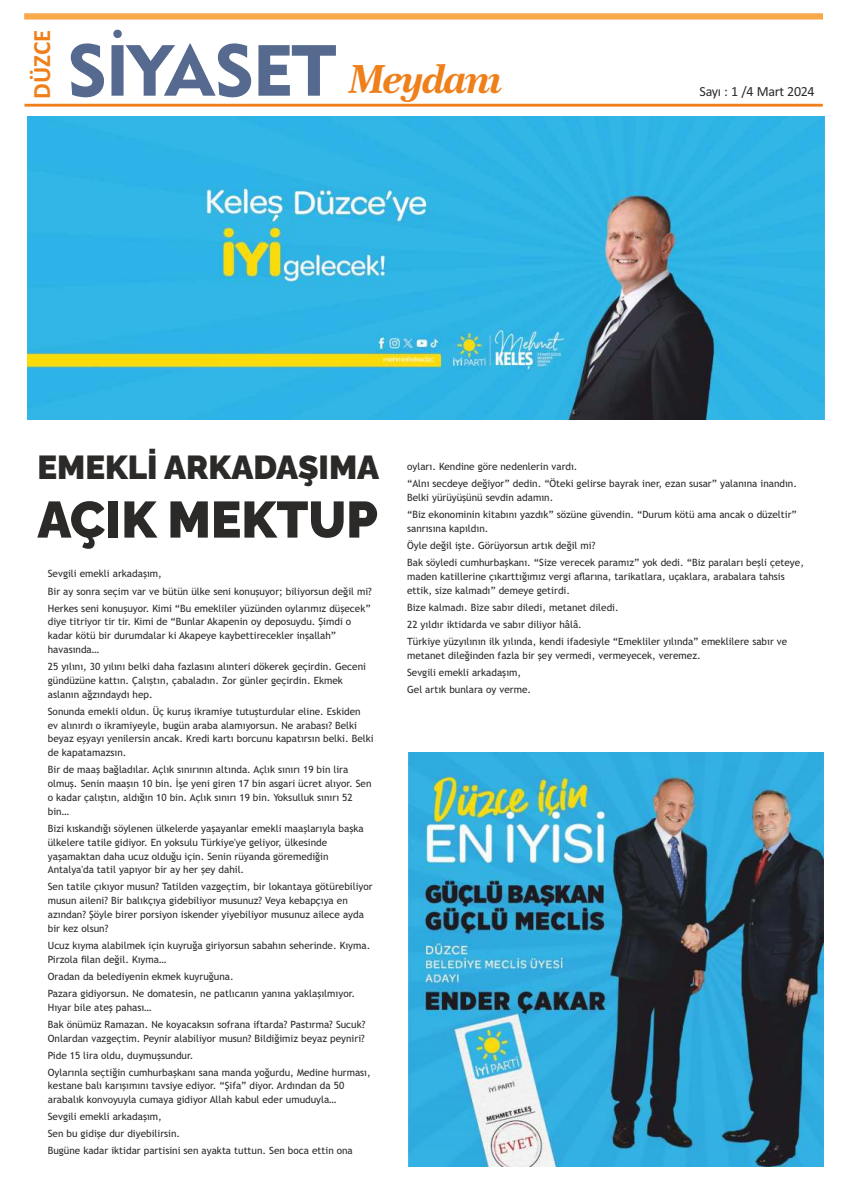
<style>
.page{position:relative;width:842px;height:1191px;background:#fff}
.page>*{position:absolute;margin:0;border:0;box-sizing:border-box;transform-origin:0 0}
.t1{font:71.4px "Geometric 415 BT Black A";letter-spacing:-.02em;color:#56698f}
.t2{font:100 51px "Raleway";color:#2b2a29}
.t3{font:100 33.1px "Raleway";color:#2b2a29}
.t4{font:700 25px "Calibri";color:#ef7f1a}
.t5{font:14px "Calibri";letter-spacing:-.025em;color:#2b2a29}
.t6{font:10px/13.8px "Trebuchet MS";color:#2b2a29}
.s1{font-family:"Century 751 BT Bold Italic B";font-size:39px;color:#ef7f1a}
</style>
<div class="page">
<hr style="left:25px;top:104px;width:798px;height:3px;background:#ef7f1a">
<div style="left:25px;top:14px;width:798px;height:5px;background:#f7aa47"></div>
<img style="left:27px;top:117px;width:797px;height:303px">
<img style="left:409px;top:752px;width:414px;height:414px">
<h3 class="t4" style="left:31px;top:99px;width:70px;rotate:-90deg">DÜZCE</h3>
<h1 class="t1" style="left:68px;top:41px;width:437px">SİYASET <span class="s1">Meydanı</span></h1>
<h3 class="t5" style="left:700px;top:86px;width:117px">Sayı : 1 /4 Mart 2024</h3>
<h3 class="t3" style="left:37px;top:448px;width:343px">EMEKLİ ARKADAŞIMA</h3>
<h2 class="t2" style="left:37px;top:489px;width:342px">AÇIK MEKTUP</h2>
<p class="t6" style="left:48px;top:566px;width:326px;line-height:17px">Sevgili emekli arkadaşım,<br>Bir ay sonra seçim var ve bütün ülke seni konuşuyor; biliyorsun değil mi?<br>Herkes seni konuşuyor. Kimi “Bu emekliler yüzünden oylarımız düşecek”</p>
<p class="t6" style="left:48px;top:616px;width:305px">diye titriyor tir tir. Kimi de “Bunlar Akapenin oy deposuydu. Şimdi o kadar kötü bir durumdalar ki Akapeye kaybettirecekler inşallah” havasında…</p>
<p class="t6" style="left:48px;top:660px;width:320px">25 yılını, 30 yılını belki daha fazlasını alınteri dökerek geçirdin. Geceni gündüzüne kattın. Çalıştın, çabaladın. Zor günler geçirdin. Ekmek aslanın ağzındaydı hep.</p>
<p class="t6" style="left:48px;top:705px;width:327px">Sonunda emekli oldun. Üç kuruş ikramiye tutuşturdular eline. Eskiden<br>ev alınırdı o ikramiyeyle, bugün araba alamıyorsun. Ne arabası? Belki beyaz eşyayı yenilersin ancak. Kredi kartı borcunu kapatırsın belki. Belki de kapatamazsın.</p>
<p class="t6" style="left:48px;top:763px;width:325px">Bir de maaş bağladılar. Açlık sınırının altında. Açlık sınırı 19 bin lira olmuş. Senin maaşın 10 bin. İşe yeni giren 17 bin asgari ücret alıyor. Sen o kadar çalıştın, aldığın 10 bin. Açlık sınırı 19 bin. Yoksulluk sınırı 52 bin…</p>
<p class="t6" style="left:48px;top:822px;width:317px">Bizi kıskandığı söylenen ülkelerde yaşayanlar emekli maaşlarıyla başka ülkelere tatile gidiyor. En yoksulu Türkiye'ye geliyor, ülkesinde yaşamaktan daha ucuz olduğu için. Senin rüyanda göremediğin Antalya'da tatil yapıyor bir ay her şey dahil.</p>
<p class="t6" style="left:48px;top:880px;width:326px">Sen tatile çıkıyor musun? Tatilden vazgeçtim, bir lokantaya götürebiliyor musun aileni? Bir balıkçıya gidebiliyor musunuz? Veya kebapçıya en azından? Şöyle birer porsiyon iskender yiyebiliyor musunuz ailece ayda bir kez olsun?</p>
<p class="t6" style="left:48px;top:939px;width:324px">Ucuz kıyma alabilmek için kuyruğa giriyorsun sabahın seherinde. Kıyma.<br>Pirzola filan değil. Kıyma…</p>
<p class="t6" style="left:48px;top:968px;width:309px;line-height:17px">Oradan da belediyenin ekmek kuyruğuna.<br>Pazara gidiyorsun. Ne domatesin, ne patlıcanın yanına yaklaşılmıyor.</p>
<p class="t6" style="left:48px;top:999px;width:319px;line-height:17px">Hıyar bile ateş pahası…<br>Bak önümüz Ramazan. Ne koyacaksın sofrana iftarda? Pastırma? Sucuk?</p>
<p class="t6" style="left:48px;top:1030px;width:324px;line-height:17px">Onlardan vazgeçtim. Peynir alabiliyor musun? Bildiğimiz beyaz peyniri?<br>Pide 15 lira oldu, duymuşsundur.<br>Oylarınla seçtiğin cumhurbaşkanı sana manda yoğurdu, Medine hurması,</p>
<p class="t6" style="left:48px;top:1079px;width:298px">kestane balı karışımını tavsiye ediyor. “Şifa” diyor. Ardından da 50 arabalık konvoyuyla cumaya gidiyor Allah kabul eder umuduyla…</p>
<p class="t6" style="left:48px;top:1109px;width:307px;line-height:17px">Sevgili emekli arkadaşım,<br>Sen bu gidişe dur diyebilirsin.<br>Bugüne kadar iktidar partisini sen ayakta tuttun. Sen boca ettin ona</p>
<p class="t6" style="left:407px;top:459px;width:391px;line-height:17px">oyları. Kendine göre nedenlerin vardı.<br>“Alnı secdeye değiyor” dedin. “Öteki gelirse bayrak iner, ezan susar” yalanına inandın.</p>
<p class="t6" style="left:407px;top:490px;width:391px;line-height:17px">Belki yürüyüşünü sevdin adamın.<br>“Biz ekonominin kitabını yazdık” sözüne güvendin. “Durum kötü ama ancak o düzeltir”</p>
<p class="t6" style="left:407px;top:521px;width:398px;line-height:17px">sanrısına kapıldın.<br>Öyle değil işte. Görüyorsun artık değil mi?<br>Bak söyledi cumhurbaşkanı. “Size verecek paramız” yok dedi. “Biz paraları beşli çeteye,</p>
<p class="t6" style="left:407px;top:570px;width:379px">maden katillerine çıkarttığımız vergi aflarına, tarikatlara, uçaklara, arabalara tahsis ettik, size kalmadı” demeye getirdi.</p>
<p class="t6" style="left:407px;top:599px;width:382px;line-height:17px">Bize kalmadı. Bize sabır diledi, metanet diledi.<br>22 yıldır iktidarda ve sabır diliyor hâlâ.<br>Türkiye yüzyılının ilk yılında, kendi ifadesiyle “Emekliler yılında” emeklilere sabır ve</p>
<p class="t6" style="left:407px;top:647px;width:295px;line-height:17px">metanet dileğinden fazla bir şey vermedi, vermeyecek, veremez.<br>Sevgili emekli arkadaşım,<br>Gel artık bunlara oy verme.</p>
</div>
